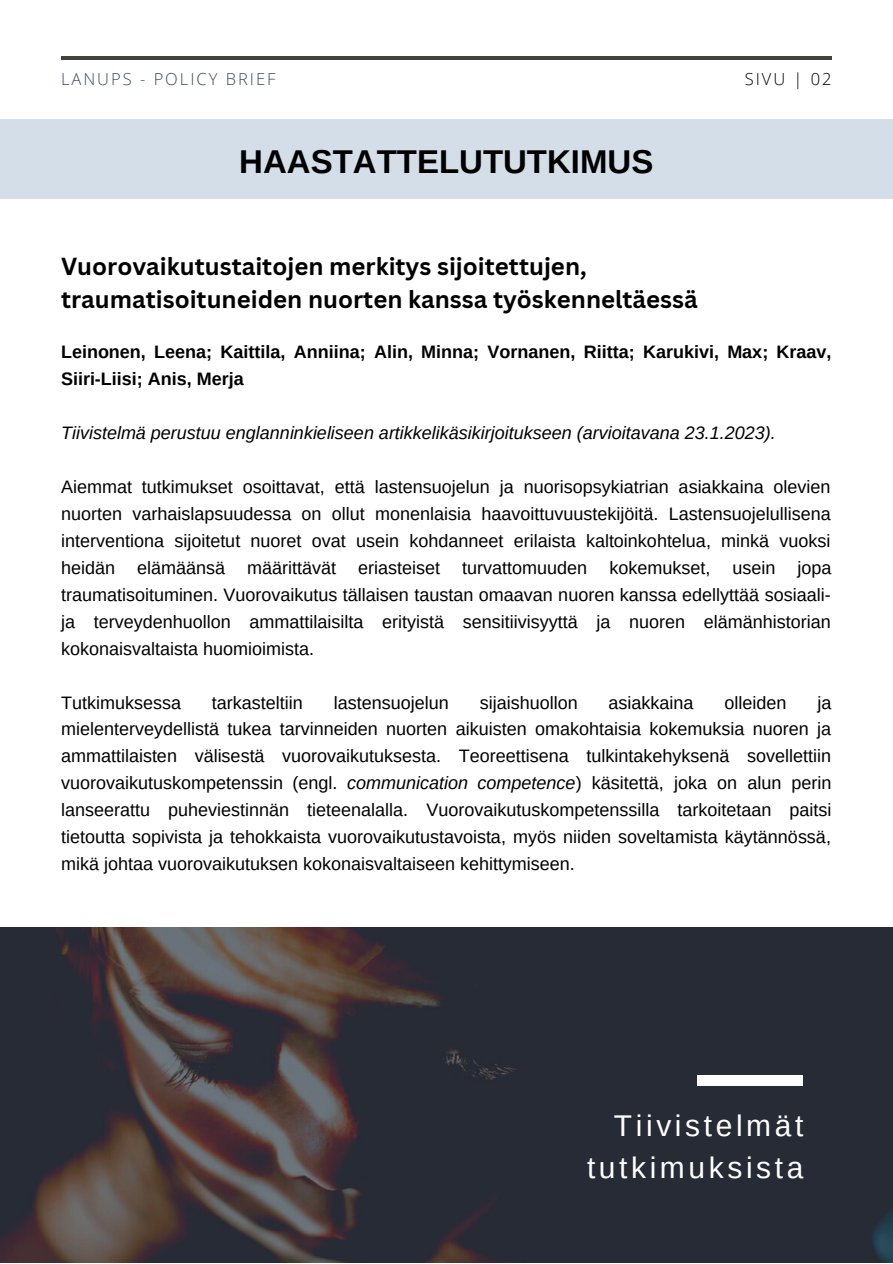
<style>
.page{position:relative;width:893px;height:1264px;background:#fff}
.page>*{position:absolute;margin:0;border:0;box-sizing:border-box;transform-origin:0 0}
.t1{font:700 33px "Arimo";color:#000}
.t2{font:30px/41.5px "Arimo";letter-spacing:.12em;color:#fff;text-align:right}
.t3{font:700 24px/32.5px "Canva Sans";color:#000}
.t4{font:18px/27px "Arimo";color:#000;text-align:justify}
.t5{font:700 18px/27px "Arimo";color:#000}
.t6{font:italic 18px "Arimo";color:#000}
.t7{font:300 16.5px "Open Sans";letter-spacing:.12em;color:#364d62}
.t8{font:300 16.5px "Open Sans";letter-spacing:.12em;color:#000}
.s1{font-style:italic}
</style>
<div class="page">
<hr style="left:61px;top:57px;width:770px;height:3px;background:#42413e">
<img style="left:0;top:927px;width:892px;height:335px">
<div style="left:697px;top:1075px;width:106px;height:10px;background:#fff"></div>
<div style="left:0;top:119px;width:892px;height:80px;background:#d4dee8"></div>
<p class="t7" style="left:61px;top:68px;width:216px">LANUPS - POLICY BRIEF</p>
<p class="t8" style="left:744px;top:68px;width:88px">SIVU | 02</p>
<h1 class="t1" style="left:239px;top:143px;width:415px">HAASTATTELUTUTKIMUS</h1>
<h3 class="t3" style="left:61px;top:249px;width:638px">Vuorovaikutustaitojen merkitys sijoitettujen, traumatisoituneiden nuorten kanssa työskenneltäessä</h3>
<p class="t5" style="left:61px;top:338px;width:772px">Leinonen, Leena; Kaittila, Anniina; Alin, Minna; Vornanen, Riitta; Karukivi, Max; Kraav,<br>Siiri-Liisi; Anis, Merja</p>
<p class="t6" style="left:61px;top:422px;width:716px">Tiivistelmä perustuu englanninkieliseen artikkelikäsikirjoitukseen (arvioitavana 23.1.2023).</p>
<p class="t4" style="left:61px;top:473px;width:771px">Aiemmat tutkimukset osoittavat, että lastensuojelun ja nuorisopsykiatrian asiakkaina olevien nuorten varhaislapsuudessa on ollut monenlaisia haavoittuvuustekijöitä. Lastensuojelullisena interventiona sijoitetut nuoret ovat usein kohdanneet erilaista kaltoinkohtelua, minkä vuoksi heidän elämäänsä määrittävät eriasteiset turvattomuuden kokemukset, usein jopa traumatisoituminen. Vuorovaikutus tällaisen taustan omaavan nuoren kanssa edellyttää sosiaali&shy;ja terveydenhuollon ammattilaisilta erityistä sensitiivisyyttä ja nuoren elämänhistorian kokonaisvaltaista huomioimista.</p>
<p class="t4" style="left:61px;top:688px;width:772px;text-indent:756px">ja mielenterveydellistä tukea tarvinneiden nuorten aikuisten omakohtaisia kokemuksia nuoren ja ammattilaisten välisestä vuorovaikutuksesta. Teoreettisena tulkintakehyksenä sovellettiin vuorovaikutuskompetenssin (engl. <span class="s1">communication competence</span>) käsitettä, joka on alun perin lanseerattu puheviestinnän tieteenalalla. Vuorovaikutuskompetenssilla tarkoitetaan paitsi tietoutta sopivista ja tehokkaista vuorovaikutustavoista, myös niiden soveltamista käytännössä, mikä johtaa vuorovaikutuksen kokonaisvaltaiseen kehittymiseen.</p>
<p class="t4" style="left:61px;top:688px;width:121px">Tutkimuksessa</p>
<p class="t4" style="left:212px;top:688px;width:92px">tarkasteltiin</p>
<p class="t4" style="left:334px;top:688px;width:116px">lastensuojelun</p>
<p class="t4" style="left:479px;top:688px;width:99px">sijaishuollon</p>
<p class="t4" style="left:608px;top:688px;width:86px">asiakkaina</p>
<p class="t4" style="left:724px;top:688px;width:63px">olleiden</p>
<h2 class="t2" style="left:587px;top:1105px;width:218px">Tiivistelmät tutkimuksista</h2>
</div>
